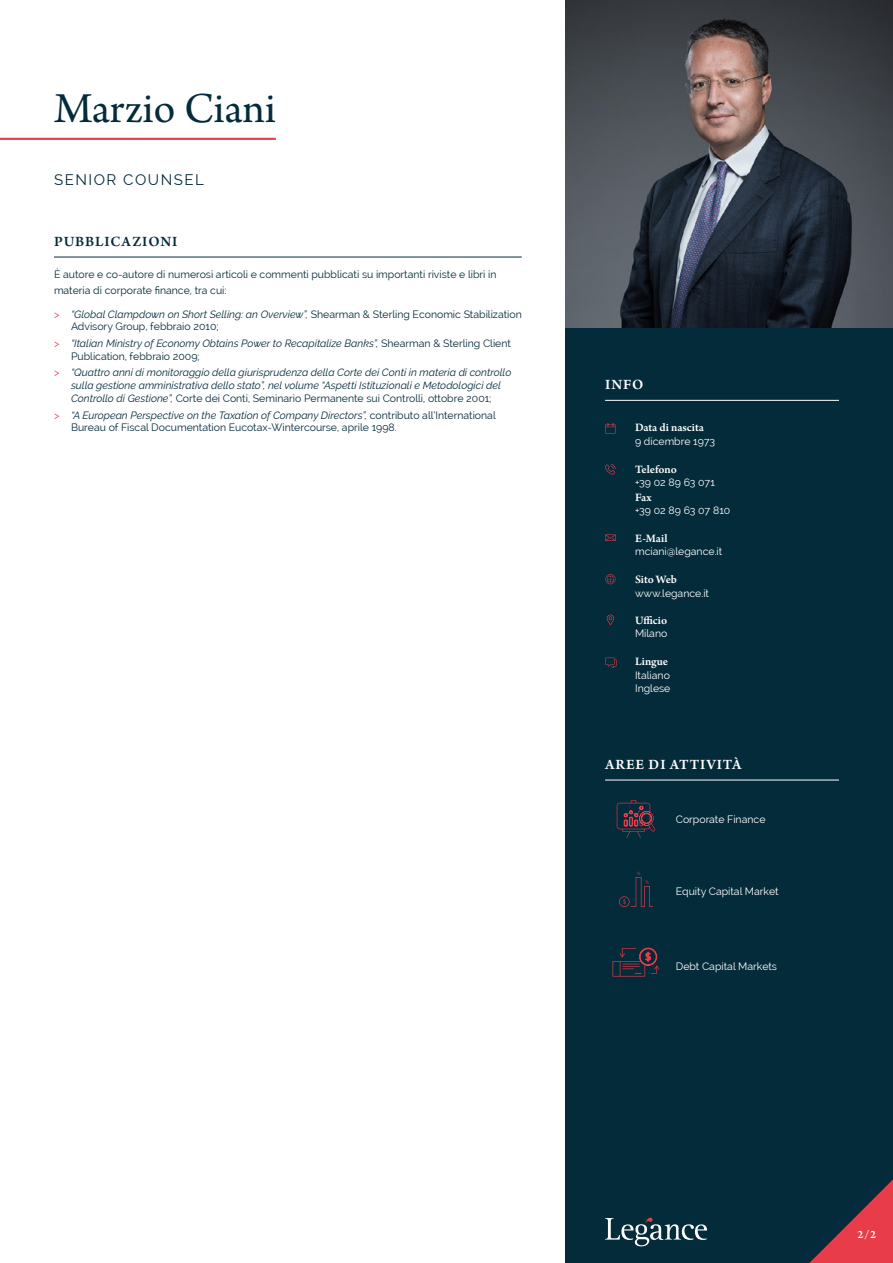
<style>
.page{position:relative;width:893px;height:1263px;background:#fff}
.page>*{position:absolute;margin:0;border:0;box-sizing:border-box;transform-origin:0 0}
.t1{font:45px "Arno Pro";letter-spacing:-.005em;color:#042b3a}
.t2{font:600 15px "Arno Pro";letter-spacing:.06em;color:#fff}
.t3{font:15px "Raleway";letter-spacing:.1em;color:#042b3a}
.t4{font:600 15px "Arno Pro";letter-spacing:.06em;color:#042b3a}
.t5{font:600 12px "Arno Pro";color:#fff}
.t6{font:10.5px/12.6px "Raleway";color:#042b3a}
.t7{font:italic 10.5px/12.6px "Raleway";color:#042b3a}
.t8{font:10.5px/13.5px "Raleway";color:#fff}
.s1{color:#e83c4a}
.s2{font-style:italic}
.s3{font-style:normal;color:#e83c4a}
.s4{font-style:normal}
</style>
<div class="page">
<div style="left:566px;top:306px;width:327px;height:957px;background:#042b3a"></div>
<img style="left:566px;top:0;width:327px;height:327px">
<svg style="left:605px;top:1218px;width:102px;height:28px"></svg>
<svg style="left:809px;top:1179px;width:84px;height:84px"></svg>
<hr style="left:0;top:138px;width:276px;height:2px;background:#e83c4a">
<svg style="left:607px;top:615px;width:7px;height:10px"></svg>
<svg style="left:605px;top:534px;width:11px;height:7px"></svg>
<svg style="left:605px;top:464px;width:11px;height:11px"></svg>
<svg style="left:605px;top:574px;width:11px;height:10px"></svg>
<svg style="left:605px;top:423px;width:11px;height:10px"></svg>
<svg style="left:605px;top:658px;width:12px;height:10px"></svg>
<hr style="left:605px;top:400px;width:234px;height:1px;background:#fff">
<hr style="left:605px;top:780px;width:234px;height:1px;background:#fff">
<svg style="left:617px;top:800px;width:38px;height:38px"></svg>
<svg style="left:619px;top:872px;width:34px;height:35px"></svg>
<svg style="left:612px;top:948px;width:47px;height:28px"></svg>
<hr style="left:54px;top:257px;width:468px;height:1px;background:#042d3b">
<h1 class="t1" style="left:54px;top:83px;width:223px">Marzio Ciani</h1>
<h2 class="t3" style="left:54px;top:171px;width:151px">SENIOR COUNSEL</h2>
<h2 class="t4" style="left:54px;top:233px;width:125px">PUBBLICAZIONI</h2>
<p class="t6" style="left:54px;top:266px;width:444px;line-height:16.5px">È autore e co-autore di numerosi articoli e commenti pubblicati su importanti riviste e libri in materia di corporate finance, tra cui:</p>
<p class="t6" style="left:71px;top:307px;width:452px;text-indent:-17px"><span class="s1">&gt;</span> <span class="s2">“Global Clampdown on Short Selling: an Overview”,</span> Shearman &amp; Sterling Economic Stabilization<br>Advisory Group, febbraio 2010;</p>
<p class="t7" style="left:71px;top:337px;width:441px;text-indent:-17px"><span class="s3">&gt;</span> “Italian Ministry of Economy Obtains Power to Recapitalize Banks”, <span class="s4">Shearman &amp; Sterling Client<br>Publication, febbraio 2009;</span></p>
<p class="t7" style="left:71px;top:366px;width:442px;text-indent:-17px"><span class="s3">&gt;</span> “Quattro anni di monitoraggio della giurisprudenza della Corte dei Conti in materia di controllo sulla gestione amministrativa dello stato”, nel volume “Aspetti Istituzionali e Metodologici del<br>Controllo di Gestione”, <span class="s4">Corte dei Conti, Seminario Permanente sui Controlli, ottobre 2001;</span></p>
<p class="t6" style="left:71px;top:408px;width:426px;text-indent:-17px"><span class="s1">&gt;</span> <span class="s2">“A European Perspective on the Taxation of Company Directors”,</span> contributo all’International<br>Bureau of Fiscal Documentation Eucotax-Wintercourse, aprile 1998.</p>
<h2 class="t2" style="left:605px;top:376px;width:40px">INFO</h2>
<p class="t5" style="left:635px;top:421px;width:70px">Data di nascita</p>
<p class="t8" style="left:635px;top:434px;width:82px">9 dicembre 1973</p>
<p class="t5" style="left:635px;top:462px;width:43px">Telefono</p>
<p class="t8" style="left:635px;top:476px;width:81px">+39 02 89 63 071</p>
<p class="t5" style="left:635px;top:490px;width:18px">Fax</p>
<p class="t8" style="left:635px;top:504px;width:97px">+39 02 89 63 07 810</p>
<p class="t5" style="left:635px;top:531px;width:34px">E-Mail</p>
<p class="t8" style="left:635px;top:545px;width:89px">mciani@legance.it</p>
<p class="t5" style="left:635px;top:573px;width:43px">Sito Web</p>
<p class="t8" style="left:635px;top:586px;width:76px">www.legance.it</p>
<p class="t5" style="left:635px;top:613px;width:34px">Ufficio</p>
<p class="t8" style="left:635px;top:627px;width:34px">Milano</p>
<p class="t5" style="left:635px;top:655px;width:35px">Lingue</p>
<p class="t8" style="left:635px;top:668px;width:37px">Italiano<br>Inglese</p>
<h2 class="t2" style="left:605px;top:756px;width:138px">AREE DI ATTIVITÀ</h2>
<p class="t8" style="left:676px;top:812px;width:91px">Corporate Finance</p>
<p class="t8" style="left:676px;top:885px;width:104px">Equity Capital Market</p>
<p class="t8" style="left:676px;top:959px;width:103px">Debt Capital Markets</p>
<p class="t5" style="left:857px;top:1228px;width:20px">2/2</p>
</div>
